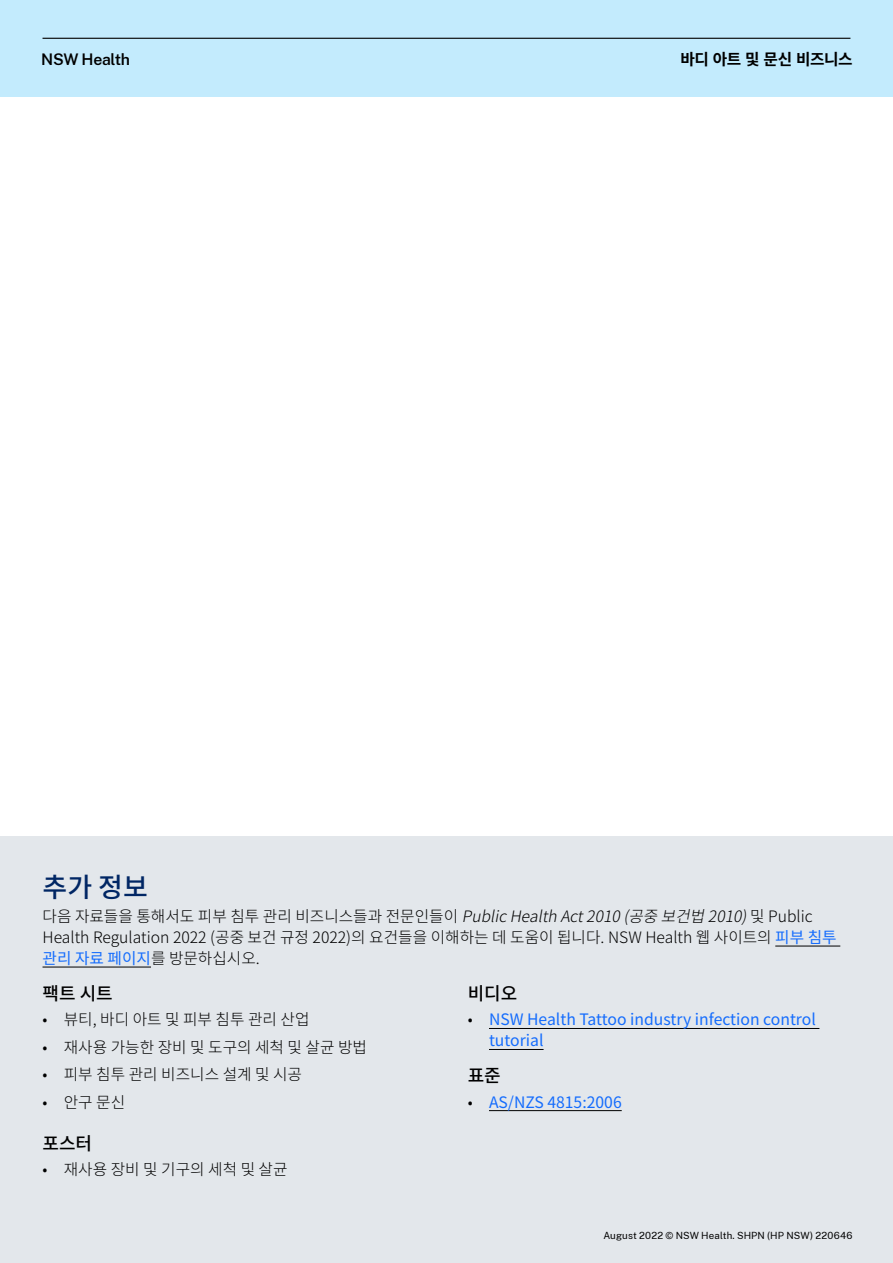
<style>
.page{position:relative;width:893px;height:1263px;background:#fff}
.page>*{position:absolute;margin:0;border:0;box-sizing:border-box;transform-origin:0 0}
.Further_Info{font:500 27px "Noto Sans CJ Kkr";color:#002664}
.t1{font:500 18px "Noto Sans CJ Kkr";color:#000}
.Body{font:300 15.75px/21px "Noto Sans CJ Kkr";color:#000}
.t2{font:15.75px/21px "Noto Sans CJ Kkr";color:#146cfd}
.t3{font:700 15.75px "Noto Sans CJ Kkr";letter-spacing:-.03em;color:#000}
.t4{font:600 15.75px "Public Sans";letter-spacing:-.02em;color:#000}
.t5{font:9.75px "Public Sans";letter-spacing:.015em;color:#000}
.s1{font-style:italic}
.s2{font-weight:400;color:#146cfd}
.s3{font-weight:300;color:#000}
</style>
<div class="page">
<div style="left:0;top:0;width:893px;height:97px;background:#c3ebfd"></div>
<hr style="left:43px;top:38px;width:807px;height:1px;background:#000">
<div style="left:0;top:837px;width:893px;height:426px;background:#e3e7eb"></div>
<hr style="left:489px;top:1028px;width:330px;height:1px;background:#000">
<hr style="left:489px;top:1049px;width:55px;height:1px;background:#000">
<hr style="left:489px;top:1110px;width:133px;height:1px;background:#000">
<hr style="left:775px;top:946px;width:65px;height:1px;background:#000">
<hr style="left:43px;top:967px;width:108px;height:1px;background:#000">
<p class="t4" style="left:41px;top:48px;width:90px">NSW Health</p>
<p class="t3" style="left:680px;top:50px;width:174px">바디 아트 및 문신 비즈니스</p>
<p class="Further_Info" style="left:43px;top:872px;width:107px">추가 정보</p>
<p class="Body" style="left:43px;top:906px;width:796px">다음 자료들을 통해서도 피부 침투 관리 비즈니스들과 전문인들이 <span class="s1">PublicHealthAct2010(공중보건법2010)</span>및 Public<br>Health Regulation 2022 (공중 보건 규정 2022)의 요건들을 이해하는 데 도움이 됩니다. NSW Health 웹 사이트의 <span class="s2">피부 침투 관리 자료 페이지</span>를 방문하십시오.</p>
<h3 class="t1" style="left:43px;top:983px;width:72px">팩트 시트</h3>
<p class="Body" style="left:43px;top:1009px;width:269px">• 뷰티, 바디 아트 및 피부 침투 관리 산업</p>
<p class="Body" style="left:43px;top:1037px;width:326px">• 재사용 가능한 장비 및 도구의 세척 및 살균 방법</p>
<p class="Body" style="left:43px;top:1064px;width:261px">• 피부 침투 관리 비즈니스 설계 및 시공</p>
<p class="Body" style="left:43px;top:1092px;width:84px">• 안구 문신</p>
<h3 class="t1" style="left:43px;top:1133px;width:51px">포스터</h3>
<p class="Body" style="left:43px;top:1159px;width:247px">• 재사용 장비 및 기구의 세척 및 살균</p>
<h3 class="t1" style="left:468px;top:983px;width:51px">비디오</h3>
<p class="t2" style="left:489px;top:1009px;width:328px;text-indent:-21px"><span class="s3">•</span> NSW Health Tattoo industry infection control tutorial</p>
<h3 class="t1" style="left:468px;top:1065px;width:35px">표준</h3>
<p class="t2" style="left:468px;top:1092px;width:155px"><span class="s3">•</span> AS/NZS 4815:2006</p>
<p class="t5" style="left:603px;top:1229px;width:251px">August 2022 © NSW Health. SHPN (HP NSW) 220646</p>
</div>
